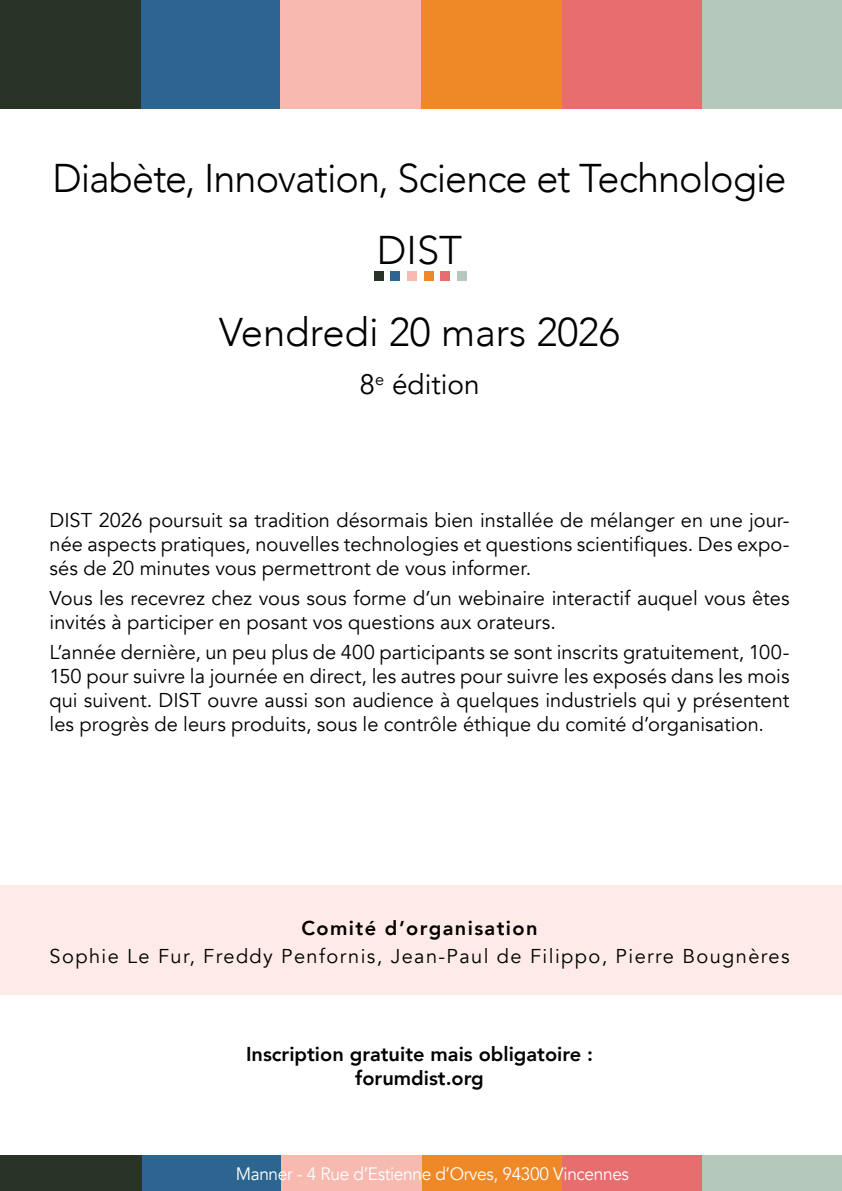
<style>
.page{position:relative;width:842px;height:1191px;background:#fff}
.page>*{position:absolute;margin:0;border:0;box-sizing:border-box;transform-origin:0 0}
.t1{font:300 40px/72px "Avenir";letter-spacing:-.025em;color:#000;text-align:center}
.t2{font:300 40px "Avenir";color:#000}
.t3{font:28px "Avenir";color:#000}
.t4{font:20px/24px "Avenir";letter-spacing:.005em;color:#000;text-align:justify}
.t5{font:20px "Avenir";letter-spacing:.07em;color:#000}
.t6{font:800 20px/24px "Avenir";color:#010201;text-align:center}
.t7{font:800 20px "Avenir";letter-spacing:.07em;color:#000}
.t8{font:18px "Avenir";letter-spacing:-.02em;color:#fff;scale:.96 1}
</style>
<div class="page">
<div style="left:702px;top:1155px;width:140px;height:36px;background:#b4c8bc"></div>
<div style="left:141px;top:1155px;width:140px;height:36px;background:#2b6590"></div>
<div style="left:561px;top:1155px;width:141px;height:36px;background:#e76d6f"></div>
<div style="left:421px;top:1155px;width:141px;height:36px;background:#ef8826"></div>
<div style="left:281px;top:1155px;width:141px;height:36px;background:#f7bab1"></div>
<div style="left:0;top:1155px;width:141px;height:36px;background:#283425"></div>
<div style="left:0;top:885px;width:842px;height:110px;background:#feebe7"></div>
<div style="left:457px;top:271px;width:9px;height:10px;background:#b4c8bc"></div>
<div style="left:391px;top:271px;width:9px;height:10px;background:#2b6590"></div>
<div style="left:440px;top:271px;width:10px;height:10px;background:#e76d6f"></div>
<div style="left:424px;top:271px;width:9px;height:10px;background:#ef8826"></div>
<div style="left:407px;top:271px;width:10px;height:10px;background:#f7bab1"></div>
<div style="left:374px;top:271px;width:10px;height:10px;background:#283425"></div>
<div style="left:701px;top:0;width:141px;height:108px;background:#b4c8bc"></div>
<div style="left:140px;top:0;width:141px;height:108px;background:#2b6590"></div>
<div style="left:561px;top:0;width:141px;height:108px;background:#e76d6f"></div>
<div style="left:421px;top:0;width:140px;height:108px;background:#ef8826"></div>
<div style="left:280px;top:0;width:141px;height:108px;background:#f7bab1"></div>
<div style="left:0;top:0;width:141px;height:108px;background:#283425"></div>
<h1 class="t1" style="left:53px;top:142px;width:735px">Diabète, Innovation, Science et Technologie<br>DIST</h1>
<h1 class="t2" style="left:219px;top:309px;width:402px">Vendredi 20 mars 2026</h1>
<h2 class="t3" style="left:360px;top:368px;width:122px">8<sup>e</sup> édition</h2>
<p class="t4" style="left:50px;top:509px;width:741px">DIST 2026 poursuit sa tradition désormais bien installée de mélanger en une jour&shy;née aspects pratiques, nouvelles technologies et questions scientifiques. Des expo&shy;sés de 20 minutes vous permettront de vous informer.</p>
<p class="t4" style="left:50px;top:586px;width:741px">Vous les recevrez chez vous sous forme d’un webinaire interactif auquel vous êtes invités à participer en posant vos questions aux orateurs.</p>
<p class="t4" style="left:50px;top:640px;width:741px">L’année dernière, un peu plus de 400 participants se sont inscrits gratuitement, 100- 150 pour suivre la journée en direct, les autres pour suivre les exposés dans les mois qui suivent. DIST ouvre aussi son audience à quelques industriels qui y présentent les progrès de leurs produits, sous le contrôle éthique du comité d’organisation.</p>
<p class="t7" style="left:301px;top:912px;width:238px">Comité d’organisation</p>
<p class="t5" style="left:50px;top:944px;width:741px">Sophie Le Fur, Freddy Penfornis, Jean-Paul de Filippo, Pierre Bougnères</p>
<p class="t6" style="left:246px;top:1042px;width:349px">Inscription gratuite mais obligatoire : forumdist.org</p>
<p class="t8" style="left:236px;top:1163px;width:411px">Manner - 4 Rue d’Estienne d’Orves, 94300 Vincennes</p>
</div>
